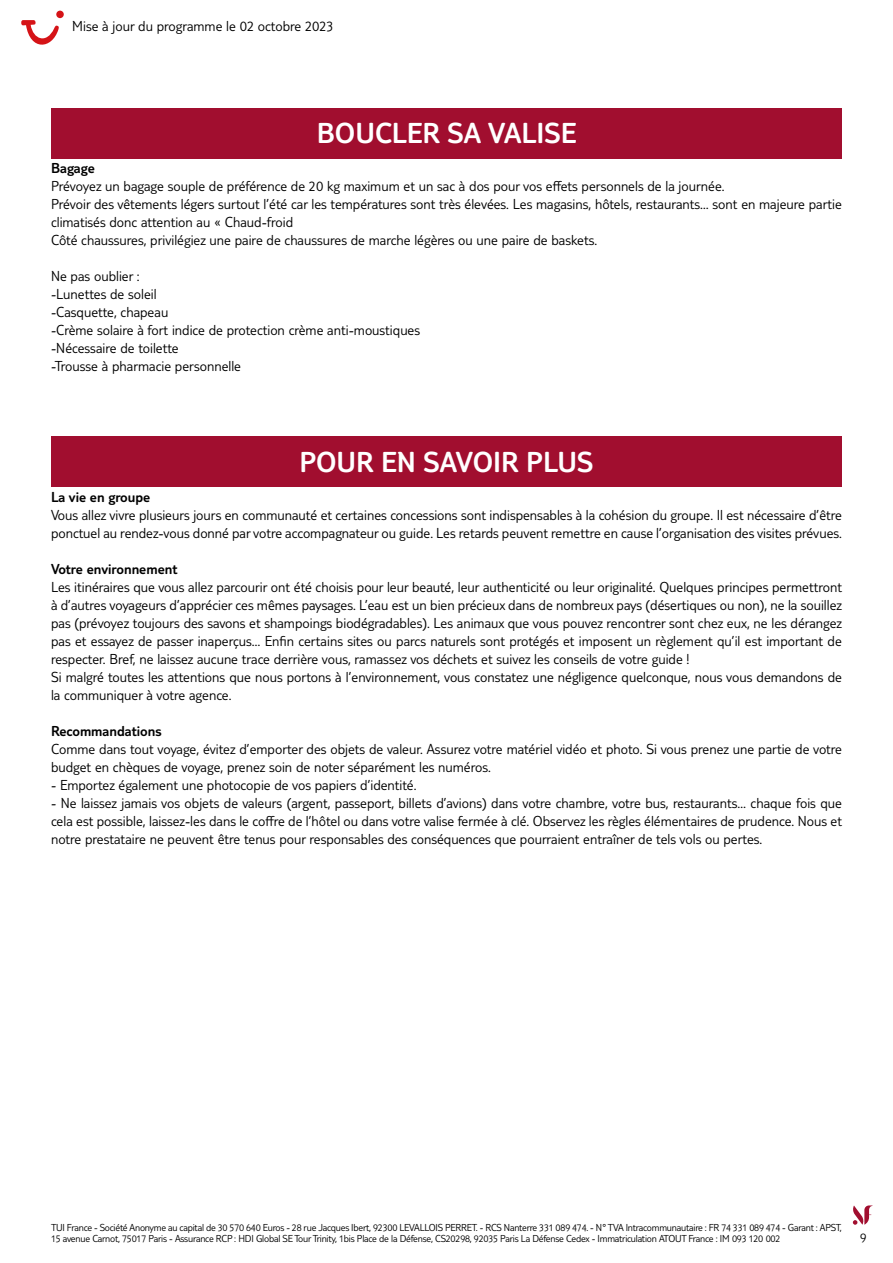
<style>
.page{position:relative;width:893px;height:1263px;background:#fff}
.page>*{position:absolute;margin:0;border:0;box-sizing:border-box;transform-origin:0 0}
.t1{font:300 30px "TUI Type";color:#fff}
.t2{font:300 15px/18px "TUI Type";color:#000}
.t3{font:300 15px "TUI Type";color:#000}
.t4{font:300 13.5px "TUI Type";color:#000}
.t5{font:300 10.5px/10.5px "TUI Type";letter-spacing:-.02em;color:#000}
</style>
<div class="page">
<svg style="left:853px;top:1205px;width:20px;height:20px"></svg>
<div style="left:51px;top:108px;width:791px;height:51px;background:#a10e2f"></div>
<div style="left:51px;top:436px;width:791px;height:51px;background:#a10e2f"></div>
<svg style="left:21px;top:20px;width:38px;height:25px"></svg>
<div style="left:56px;top:11px;width:8px;height:7px;background:#d51317;border-radius:50%"></div>
<p class="t2" style="left:72px;top:17px;width:263px">Mise à jour du programme le 02 octobre 2023</p>
<h1 class="t1" style="left:317px;top:116px;width:261px">BOUCLER SA VALISE</h1>
<p class="t3" style="left:51px;top:160px;width:45px">Bagage</p>
<p class="t2" style="left:51px;top:177px;width:792px">Prévoyez un bagage souple de préférence de 20 kg maximum et un sac à dos pour vos effets personnels de la journée.<br>Prévoir des vêtements légers surtout l’été car les températures sont très élevées. Les magasins, hôtels, restaurants… sont en majeure partie climatisés donc attention au « Chaud-froid<br>Côté chaussures, privilégiez une paire de chaussures de marche légères ou une paire de baskets.</p>
<p class="t2" style="left:51px;top:267px;width:371px">Ne pas oublier :<br>-Lunettes de soleil<br>-Casquette, chapeau<br>-Crème solaire à fort indice de protection crème anti-moustiques -Nécessaire de toilette<br>-Trousse à pharmacie personnelle</p>
<h1 class="t1" style="left:299px;top:444px;width:296px">POUR EN SAVOIR PLUS</h1>
<p class="t3" style="left:51px;top:488px;width:101px">La vie en groupe</p>
<p class="t2" style="left:51px;top:505px;width:792px">Vous allez vivre plusieurs jours en communauté et certaines concessions sont indispensables à la cohésion du groupe. Il est nécessaire d’être ponctuel au rendez-vous donné par votre accompagnateur ou guide. Les retards peuvent remettre en cause l’organisation des visites prévues.</p>
<p class="t3" style="left:51px;top:560px;width:128px">Votre environnement</p>
<p class="t2" style="left:51px;top:577px;width:792px">Les itinéraires que vous allez parcourir ont été choisis pour leur beauté, leur authenticité ou leur originalité. Quelques principes permettront à d’autres voyageurs d’apprécier ces mêmes paysages. L’eau est un bien précieux dans de nombreux pays (désertiques ou non), ne la souillez pas (prévoyez toujours des savons et shampoings biodégradables). Les animaux que vous pouvez rencontrer sont chez eux, ne les dérangez pas et essayez de passer inaperçus… Enfin certains sites ou parcs naturels sont protégés et imposent un règlement qu’il est important de respecter. Bref, ne laissez aucune trace derrière vous, ramassez vos déchets et suivez les conseils de votre guide !<br>Si malgré toutes les attentions que nous portons à l’environnement, vous constatez une négligence quelconque, nous vous demandons de la communiquer à votre agence.</p>
<p class="t3" style="left:51px;top:722px;width:112px">Recommandations</p>
<p class="t2" style="left:51px;top:739px;width:792px">Comme dans tout voyage, évitez d’emporter des objets de valeur. Assurez votre matériel vidéo et photo. Si vous prenez une partie de votre budget en chèques de voyage, prenez soin de noter séparément les numéros.</p>
<p class="t2" style="left:51px;top:775px;width:367px">- Emportez également une photocopie de vos papiers d’identité.</p>
<p class="t2" style="left:51px;top:793px;width:792px;text-align:justify">- Ne laissez jamais vos objets de valeurs (argent, passeport, billets d’avions) dans votre chambre, votre bus, restaurants… chaque fois que cela est possible, laissez-les dans le coffre de l’hôtel ou dans votre valise fermée à clé. Observez les règles élémentaires de prudence. Nous et notre prestataire ne peuvent être tenus pour responsables des conséquences que pourraient entraîner de tels vols ou pertes.</p>
<p class="t5" style="left:51px;top:1222px;width:792px">TUI France - Société Anonyme au capital de 30 570 640 Euros - 28 rue Jacques Ibert, 92300 LEVALLOIS PERRET. - RCS Nanterre 331 089 474. - N° TVA Intracommunautaire : FR 74 331 089 474 - Garant : APST,<br>15 avenue Carnot, 75017 Paris - Assurance RCP : HDI Global SE Tour Trinity, 1bis Place de la Défense, CS20298, 92035 Paris La Défense Cedex - Immatriculation ATOUT France : IM 093 120 002</p>
<p class="t4" style="left:860px;top:1229px;width:8px">9</p>
</div>
